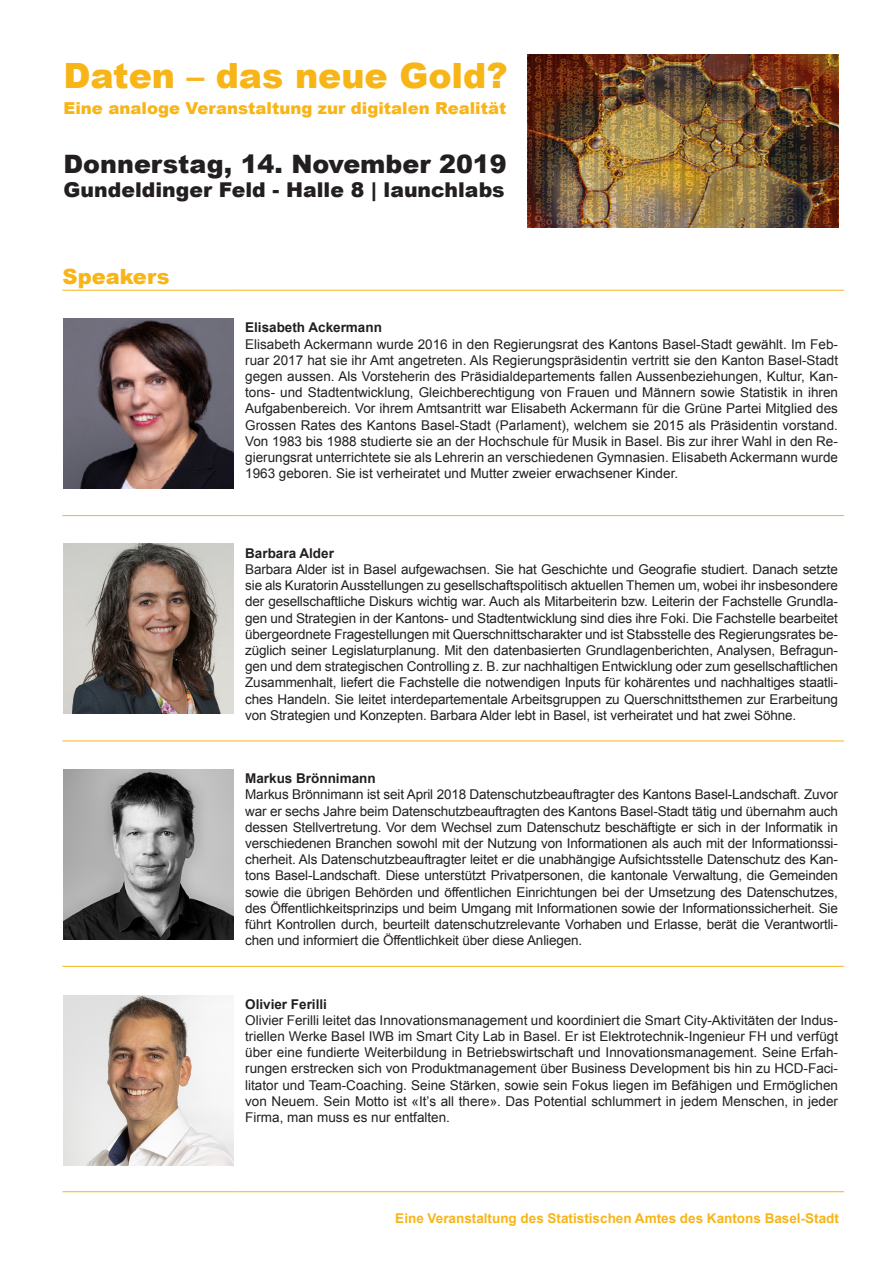
<style>
.page{position:relative;width:893px;height:1263px;background:#fff}
.page>*{position:absolute;margin:0;border:0;box-sizing:border-box;transform-origin:0 0}
.t1{font:900 34.8px "Arial";color:#f7b518}
.t2{font:900 25.35px "Arial";color:#231f20}
.t3{font:900 21px "Arial";color:#f7b518}
.t4{font:900 20.4px "Arial";color:#231f20}
.t5{font:900 16.5px "Arial";color:#f7b518}
.t6{font:13.5px/16.2px "Arial";letter-spacing:-.005em;color:#231f20;text-align:justify}
.t7{font:700 13.5px "Arial";color:#231f20}
.t8{font:700 13.5px "Arial";color:#f7b518}
</style>
<div class="page">
<hr style="left:63px;top:290px;width:176px;height:1px;background:#f7b518">
<hr style="left:239px;top:290px;width:605px;height:1px;background:#f7b518">
<hr style="left:63px;top:515px;width:176px;height:1px;background:#f7b518">
<hr style="left:239px;top:515px;width:605px;height:1px;background:#f7b518">
<hr style="left:63px;top:741px;width:176px;height:1px;background:#f7b518">
<hr style="left:239px;top:741px;width:605px;height:1px;background:#f7b518">
<hr style="left:63px;top:966px;width:176px;height:1px;background:#f7b518">
<hr style="left:239px;top:966px;width:605px;height:1px;background:#f7b518">
<hr style="left:63px;top:1191px;width:176px;height:1px;background:#f7b518">
<hr style="left:239px;top:1191px;width:605px;height:1px;background:#f7b518">
<img style="left:527px;top:54px;width:312px;height:173px">
<img style="left:64px;top:543px;width:170px;height:170px">
<img style="left:64px;top:319px;width:170px;height:170px">
<img style="left:64px;top:770px;width:170px;height:170px">
<img style="left:64px;top:995px;width:170px;height:170px">
<p class="t1" style="left:64px;top:51px;width:446px">Daten – das neue Gold?</p>
<p class="t5" style="left:64px;top:96px;width:444px">Eine analoge Veranstaltung zur digitalen Realität</p>
<p class="t2" style="left:64px;top:145px;width:445px">Donnerstag, 14. November 2019</p>
<p class="t4" style="left:64px;top:175px;width:443px">Gundeldinger Feld - Halle 8 | launchlabs</p>
<p class="t3" style="left:63px;top:261px;width:109px">Speakers</p>
<p class="t7" style="left:245px;top:319px;width:138px">Elisabeth Ackermann</p>
<p class="t6" style="left:245px;top:336px;width:594px">Elisabeth Ackermann wurde 2016 in den Regierungsrat des Kantons Basel-Stadt gewählt. Im Feb&shy;ruar 2017 hat sie ihr Amt angetreten. Als Regierungspräsidentin vertritt sie den Kanton Basel-Stadt gegen aussen. Als Vorsteherin des Präsidialdepartements fallen Aussenbeziehungen, Kultur, Kan&shy;tons- und Stadtentwicklung, Gleichberechtigung von Frauen und Männern sowie Statistik in ihren Aufgabenbereich. Vor ihrem Amtsantritt war Elisabeth Ackermann für die Grüne Partei Mitglied des Grossen Rates des Kantons Basel-Stadt (Parlament), welchem sie 2015 als Präsidentin vorstand.<br>Von 1983 bis 1988 studierte sie an der Hochschule für Musik in Basel. Bis zur ihrer Wahl in den Re&shy;gierungsrat unterrichtete sie als Lehrerin an verschiedenen Gymnasien. Elisabeth Ackermann wurde 1963 geboren. Sie ist verheiratet und Mutter zweier erwachsener Kinder.</p>
<p class="t7" style="left:245px;top:544px;width:90px">Barbara Alder</p>
<p class="t6" style="left:245px;top:561px;width:594px">Barbara Alder ist in Basel aufgewachsen. Sie hat Geschichte und Geografie studiert. Danach setzte sie als Kuratorin Ausstellungen zu gesellschaftspolitisch aktuellen Themen um, wobei ihr insbesondere der gesellschaftliche Diskurs wichtig war. Auch als Mitarbeiterin bzw. Leiterin der Fachstelle Grundla&shy;gen und Strategien in der Kantons- und Stadtentwicklung sind dies ihre Foki. Die Fachstelle bearbeitet übergeordnete Fragestellungen mit Querschnittscharakter und ist Stabsstelle des Regierungsrates be&shy;züglich seiner Legislaturplanung. Mit den datenbasierten Grundlagenberichten, Analysen, Befragun&shy;gen und dem strategischen Controlling z. B. zur nachhaltigen Entwicklung oder zum gesellschaftlichen Zusammenhalt, liefert die Fachstelle die notwendigen Inputs für kohärentes und nachhaltiges staatli&shy;ches Handeln. Sie leitet interdepartementale Arbeitsgruppen zu Querschnittsthemen zur Erarbeitung von Strategien und Konzepten. Barbara Alder lebt in Basel, ist verheiratet und hat zwei Söhne.</p>
<p class="t7" style="left:245px;top:769px;width:132px">Markus Brönnimann</p>
<p class="t6" style="left:245px;top:787px;width:594px">Markus Brönnimann ist seit April 2018 Datenschutzbeauftragter des Kantons Basel-Landschaft. Zuvor war er sechs Jahre beim Datenschutzbeauftragten des Kantons Basel-Stadt tätig und übernahm auch dessen Stellvertretung. Vor dem Wechsel zum Datenschutz beschäftigte er sich in der Informatik in verschiedenen Branchen sowohl mit der Nutzung von Informationen als auch mit der Informationssi&shy;cherheit. Als Datenschutzbeauftragter leitet er die unabhängige Aufsichtsstelle Datenschutz des Kan&shy;tons Basel-Landschaft. Diese unterstützt Privatpersonen, die kantonale Verwaltung, die Gemeinden sowie die übrigen Behörden und öffentlichen Einrichtungen bei der Umsetzung des Datenschutzes, des Öffentlichkeitsprinzips und beim Umgang mit Informationen sowie der Informationssicherheit. Sie führt Kontrollen durch, beurteilt datenschutzrelevante Vorhaben und Erlasse, berät die Verantwortli&shy;chen und informiert die Öffentlichkeit über diese Anliegen.</p>
<p class="t7" style="left:245px;top:995px;width:83px">Olivier Ferilli</p>
<p class="t6" style="left:245px;top:1012px;width:594px">Olivier Ferilli leitet das Innovationsmanagement und koordiniert die Smart City-Aktivitäten der Indus&shy;triellen Werke Basel IWB im Smart City Lab in Basel. Er ist Elektrotechnik-Ingenieur FH und verfügt über eine fundierte Weiterbildung in Betriebswirtschaft und Innovationsmanagement. Seine Erfah&shy;rungen erstrecken sich von Produktmanagement über Business Development bis hin zu HCD-Faci&shy;litator und Team-Coaching. Seine Stärken, sowie sein Fokus liegen im Befähigen und Ermöglichen von Neuem. Sein Motto ist «It’s all there». Das Potential schlummert in jedem Menschen, in jeder Firma, man muss es nur entfalten.</p>
<p class="t8" style="left:395px;top:1209px;width:445px">Eine Veranstaltung des Statistischen Amtes des Kantons Basel-Stadt</p>
</div>
